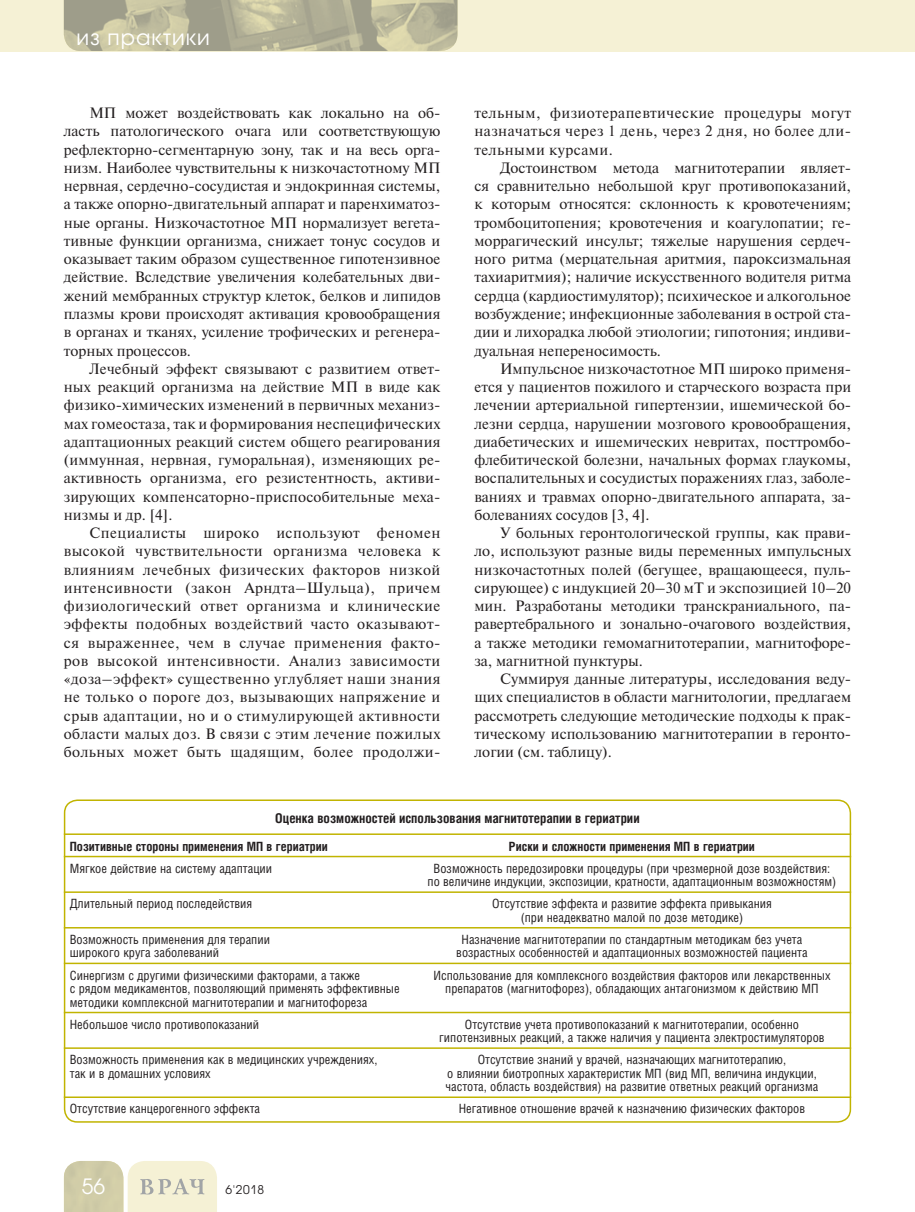
<style>
.page{position:relative;width:915px;height:1212px;background:#fff}
.page>*{position:absolute;margin:0;border:0;box-sizing:border-box;transform-origin:0 0}
.t1{font:21px "Avant Garde Gothic C";letter-spacing:.05em;color:#fff}
.t2{font:15px/18.3px "Newton C";color:#231f20;text-align:justify}
.t3{font:700 13.5px "Helios Cond";color:#231f20}
.t4{font:12.75px/13.5px "Helios Cond";color:#231f20;text-align:center}
.t5{font:700 12.75px "Helios Cond";color:#231f20}
.t6{font:12px "Avant Garde Gothic C";color:#231f20}
</style>
<div class="page">
<div style="left:0;top:0;width:914px;height:51px;background:#f5f1d5"></div>
<svg style="left:64px;top:1161px;width:153px;height:51px;background:#e3e0c3"></svg>
<img style="left:64px;top:0;width:393px;height:51px">
<div style="left:64px;top:799px;width:786px;height:324px;border:2px solid #c1b400;border-radius:13px"></div>
<hr style="left:64px;top:833px;width:786px;height:2px;background:#c1b400">
<hr style="left:64px;top:856px;width:786px;height:1px;background:#c1b400">
<hr style="left:64px;top:891px;width:786px;height:2px;background:#c1b400">
<hr style="left:64px;top:927px;width:786px;height:1px;background:#c1b400">
<hr style="left:64px;top:963px;width:786px;height:1px;background:#c1b400">
<hr style="left:64px;top:1012px;width:786px;height:1px;background:#c1b400">
<hr style="left:64px;top:1047px;width:786px;height:2px;background:#c1b400">
<hr style="left:64px;top:1096px;width:786px;height:2px;background:#c1b400">
<h1 class="t1" style="left:77px;top:27px;width:135px">из практики</h1>
<p class="t2" style="left:64px;top:105px;width:378px;text-indent:26px">МП может воздействовать как локально на об&shy;ласть патологического очага или соответствующую рефлекторно-сегментарную зону, так и на весь орга&shy;низм. Наиболее чувствительны к низкочастотному МП нервная, сердечно-сосудистая и эндокринная системы, а также опорно-двигательный аппарат и паренхиматоз&shy;ные органы. Низкочастотное МП нормализует вегета&shy;тивные функции организма, снижает тонус сосудов и оказывает таким образом существенное гипотензивное действие. Вследствие увеличения колебательных дви&shy;жений мембранных структур клеток, белков и липидов плазмы крови происходят активация кровообращения в органах и тканях, усиление трофических и регенера&shy;торных процессов.</p>
<p class="t2" style="left:64px;top:361px;width:378px;text-indent:26px">Лечебный эффект связывают с развитием ответ&shy;ных реакций организма на действие МП в виде как физико-химических изменений в первичных механиз&shy;мах гомеостаза, так и формирования неспецифических адаптационных реакций систем общего реагирования (иммунная, нервная, гуморальная), изменяющих ре&shy;активность организма, его резистентность, активи&shy;зирующих компенсаторно-приспособительные меха&shy;низмы и др. [4].</p>
<p class="t2" style="left:64px;top:525px;width:378px;text-indent:26px">Специалисты широко используют феномен высокой чувствительности организма человека к влияниям лечебных физических факторов низкой интенсивности (закон Арндта–Шульца), причем физиологический ответ организма и клинические эффекты подобных воздействий часто оказывают&shy;ся выраженнее, чем в случае применения факто&shy;ров высокой интенсивности. Анализ зависимости «доза–эффект» существенно углубляет наши знания не только о пороге доз, вызывающих напряжение и срыв адаптации, но и о стимулирующей активности области малых доз. В связи с этим лечение пожилых больных может быть щадящим, более продолжи-</p>
<p class="t2" style="left:474px;top:105px;width:378px">тельным, физиотерапевтические процедуры могут назначаться через 1 день, через 2 дня, но более дли&shy;тельными курсами.</p>
<p class="t2" style="left:474px;top:160px;width:378px;text-indent:26px">Достоинством метода магнитотерапии являет&shy;ся сравнительно небольшой круг противопоказаний, к которым относятся: склонность к кровотечениям; тромбоцитопения; кровотечения и коагулопатии; ге&shy;моррагический инсульт; тяжелые нарушения сердеч&shy;ного ритма (мерцательная аритмия, пароксизмальная тахиаритмия); наличие искусственного водителя ритма сердца (кардиостимулятор); психическое и алкогольное возбуждение; инфекционные заболевания в острой ста&shy;дии и лихорадка любой этиологии; гипотония; индиви&shy;дуальная непереносимость.</p>
<p class="t2" style="left:474px;top:361px;width:378px;text-indent:26px">Импульсное низкочастотное МП широко применя&shy;ется у пациентов пожилого и старческого возраста при лечении артериальной гипертензии, ишемической бо&shy;лезни сердца, нарушении мозгового кровообращения, диабетических и ишемических невритах, посттромбо&shy;флебитической болезни, начальных формах глаукомы, воспалительных и сосудистых поражениях глаз, заболе&shy;ваниях и травмах опорно-двигательного аппарата, за&shy;болеваниях сосудов [3, 4].</p>
<p class="t2" style="left:474px;top:525px;width:378px;text-indent:26px">У больных геронтологической группы, как прави&shy;ло, используют разные виды переменных импульсных низкочастотных полей (бегущее, вращающееся, пуль&shy;сирующее) с индукцией 20–30 мТ и экспозицией 10–20 мин. Разработаны методики транскраниального, па&shy;равертебрального и зонально-очагового воздействия, а также методики гемомагнитотерапии, магнитофоре&shy;за, магнитной пунктуры.</p>
<p class="t2" style="left:474px;top:671px;width:378px;text-indent:26px">Суммируя данные литературы, исследования веду&shy;щих специалистов в области магнитологии, предлагаем рассмотреть следующие методические подходы к прак&shy;тическому использованию магнитотерапии в геронто&shy;логии (см. таблицу).</p>
<p class="t3" style="left:275px;top:813px;width:366px">Оценка возможностей использования магнитотерапии в гериатрии</p>
<p class="t5" style="left:70px;top:841px;width:259px">Позитивные стороны применения МП в гериатрии</p>
<p class="t5" style="left:509px;top:841px;width:247px">Риски и сложности применения МП в гериатрии</p>
<p class="t4" style="left:70px;top:863px;width:204px">Мягкое действие на систему адаптации</p>
<p class="t4" style="left:427px;top:863px;width:410px">Возможность передозировки процедуры (при чрезмерной дозе воздействия: по величине индукции, экспозиции, кратности, адаптационным возможностям)</p>
<p class="t4" style="left:70px;top:898px;width:184px">Длительный период последействия</p>
<p class="t4" style="left:492px;top:898px;width:281px">Отсутствие эффекта и развитие эффекта привыкания (при неадекватно малой по дозе методике)</p>
<p class="t4" style="left:70px;top:934px;width:202px;text-align:left">Возможность применения для терапии широкого круга заболеваний</p>
<p class="t4" style="left:456px;top:934px;width:353px">Назначение магнитотерапии по стандартным методикам без учета возрастных особенностей и адаптационных возможностей пациента</p>
<p class="t4" style="left:70px;top:969px;width:331px;text-align:left">Синергизм с другими физическими факторами, а также<br>с рядом медикаментов, позволяющий применять эффективные методики комплексной магнитотерапии и магнитофореза</p>
<p class="t4" style="left:433px;top:969px;width:398px">Использование для комплексного воздействия факторов или лекарственных препаратов (магнитофорез), обладающих антагонизмом к действию МП</p>
<p class="t4" style="left:70px;top:1019px;width:191px">Небольшое число противопоказаний</p>
<p class="t4" style="left:439px;top:1019px;width:387px">Отсутствие учета противопоказаний к магнитотерапии, особенно гипотензивных реакций, а также наличия у пациента электростимуляторов</p>
<p class="t4" style="left:70px;top:1054px;width:309px;text-align:left">Возможность применения как в медицинских учреждениях, так и в домашних условиях</p>
<p class="t4" style="left:445px;top:1054px;width:374px">Отсутствие знаний у врачей, назначающих магнитотерапию,<br>о влиянии биотропных характеристик МП (вид МП, величина индукции, частота, область воздействия) на развитие ответных реакций организма</p>
<p class="t4" style="left:70px;top:1103px;width:192px">Отсутствие канцерогенного эффекта</p>
<p class="t4" style="left:458px;top:1103px;width:348px">Негативное отношение врачей к назначению физических факторов</p>
<h1 class="t1" style="left:82px;top:1177px;width:25px">56</h1>
<p class="t6" style="left:225px;top:1184px;width:40px">6'2018</p>
</div>
